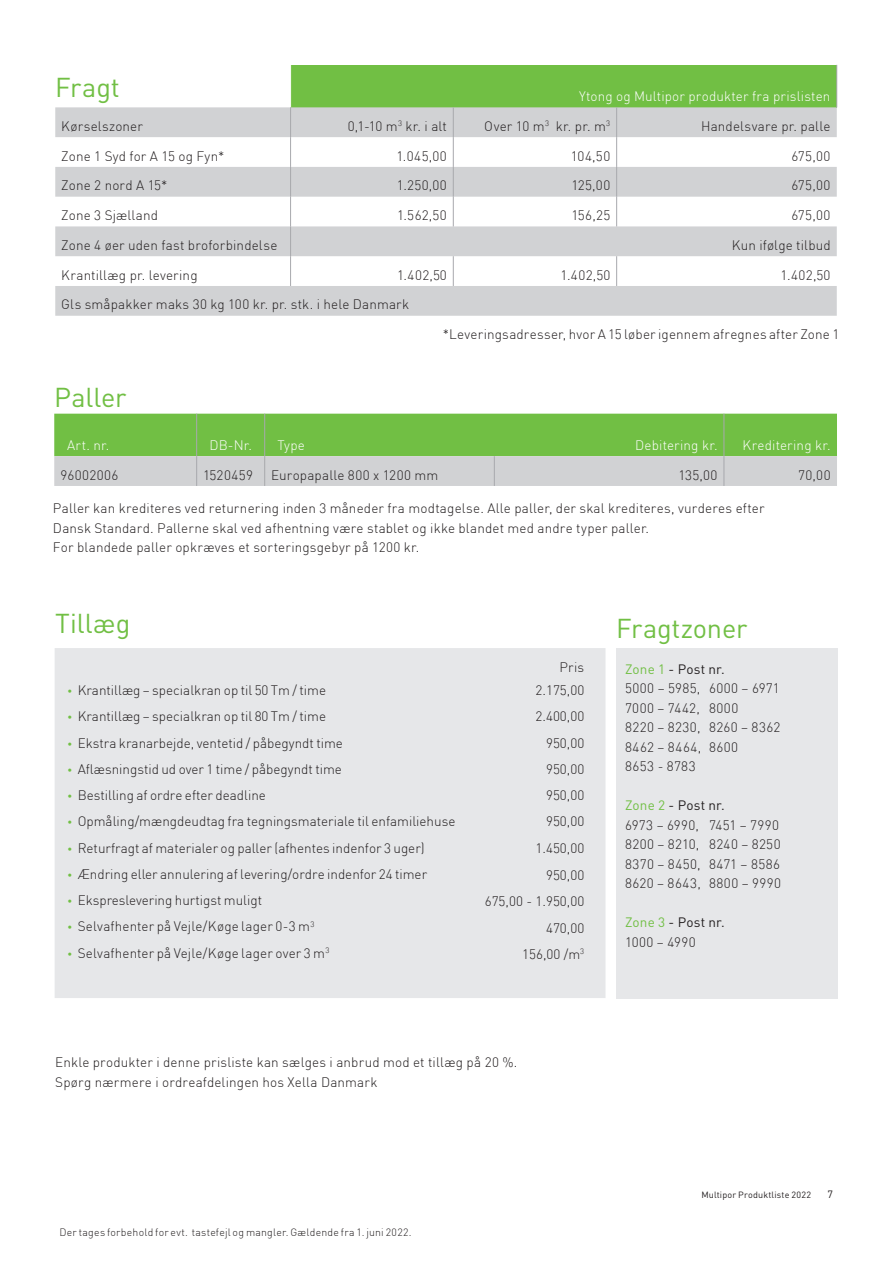
<style>
.page{position:relative;width:893px;height:1263px;background:#fff}
.page>*{position:absolute;margin:0;border:0;box-sizing:border-box;transform-origin:0 0}
.t1{font:27px "DIN Pro";letter-spacing:-.005em;color:#71bf44}
.t2{font:300 13.5px/19.5px "DIN";letter-spacing:.01em;color:#231f20}
.t3{font:300 13.5px "DIN";letter-spacing:.01em;color:#fff}
.t4{font:300 13.5px "DIN";letter-spacing:.03em;color:#231f20}
.t5{font:300 13.5px "DIN";letter-spacing:.035em;color:#231f20}
.t6{font:13.5px "DIN Pro";letter-spacing:.01em;color:#231f20}
.t7{font:300 13.5px "DIN";letter-spacing:.04em;color:#231f20}
.t8{font:300 10.5px "DIN";letter-spacing:.025em;color:#231f20}
.t9{font:10.5px "DIN Pro";color:#231f20}
.t10{font:9px "DIN Pro";letter-spacing:.02em;color:#231f20}
.s1{color:#71bf44}
</style>
<div class="page">
<div style="left:291px;top:65px;width:546px;height:42px;background:#71bf44"></div>
<svg style="left:55px;top:107px;width:782px;height:209px;fill:#d1d2d4"></svg>
<hr style="left:290px;top:107px;width:1px;height:30px;background:#a8a9ad">
<hr style="left:453px;top:107px;width:1px;height:30px;background:#a8a9ad">
<hr style="left:616px;top:107px;width:1px;height:30px;background:#a8a9ad">
<hr style="left:290px;top:137px;width:1px;height:30px;background:#a8a9ad">
<hr style="left:453px;top:137px;width:1px;height:30px;background:#a8a9ad">
<hr style="left:616px;top:137px;width:1px;height:30px;background:#a8a9ad">
<hr style="left:290px;top:167px;width:1px;height:30px;background:#a8a9ad">
<hr style="left:453px;top:167px;width:1px;height:30px;background:#a8a9ad">
<hr style="left:616px;top:167px;width:1px;height:30px;background:#a8a9ad">
<svg style="left:290px;top:197px;width:1px;height:29px"></svg>
<svg style="left:453px;top:197px;width:1px;height:29px"></svg>
<svg style="left:616px;top:197px;width:1px;height:29px"></svg>
<hr style="left:290px;top:226px;width:1px;height:30px;background:#a8a9ad">
<hr style="left:290px;top:256px;width:1px;height:30px;background:#a8a9ad">
<hr style="left:453px;top:256px;width:1px;height:30px;background:#a8a9ad">
<hr style="left:616px;top:256px;width:1px;height:30px;background:#a8a9ad">
<hr style="left:836px;top:65px;width:1px;height:42px;background:#a8a9ad">
<svg style="left:54px;top:414px;width:783px;height:72px;background:#99c680"></svg>
<hr style="left:196px;top:414px;width:1px;height:42px;background:#a8a9ad">
<hr style="left:264px;top:414px;width:1px;height:42px;background:#a8a9ad">
<hr style="left:724px;top:414px;width:1px;height:42px;background:#a8a9ad">
<hr style="left:196px;top:456px;width:1px;height:30px;background:#a8a9ad">
<hr style="left:264px;top:456px;width:1px;height:30px;background:#a8a9ad">
<hr style="left:494px;top:456px;width:1px;height:30px;background:#a8a9ad">
<hr style="left:724px;top:456px;width:1px;height:30px;background:#a8a9ad">
<div style="left:55px;top:648px;width:550px;height:350px;background:#e6e7e9"></div>
<div style="left:616px;top:648px;width:222px;height:350px;background:#e6e7e9"></div>
<p class="t1" style="left:55px;top:67px;width:66px">Fragt</p>
<p class="t3" style="left:579px;top:88px;width:253px">Ytong og Multipor produkter fra prislisten</p>
<p class="t2" style="left:61px;top:116px;width:83px">Kørselszoner</p>
<p class="t2" style="left:348px;top:116px;width:101px">0,1-10 m<sup>3</sup> kr. i alt</p>
<p class="t2" style="left:484px;top:116px;width:127px">Over 10 m<sup>3</sup> kr. pr. m<sup>3</sup></p>
<p class="t2" style="left:701px;top:116px;width:131px">Handelsvare pr. palle</p>
<p class="t2" style="left:61px;top:146px;width:165px">Zone 1 Syd for A 15 og Fyn*</p>
<p class="t2" style="left:396px;top:146px;width:52px">1.045,00</p>
<p class="t2" style="left:571px;top:146px;width:41px">104,50</p>
<p class="t2" style="left:791px;top:146px;width:41px">675,00</p>
<p class="t2" style="left:61px;top:176px;width:108px">Zone 2 nord A 15*</p>
<p class="t2" style="left:397px;top:176px;width:52px">1.250,00</p>
<p class="t2" style="left:571px;top:176px;width:40px">125,00</p>
<p class="t2" style="left:791px;top:176px;width:41px">675,00</p>
<p class="t2" style="left:61px;top:205px;width:98px">Zone 3 Sjælland</p>
<p class="t2" style="left:397px;top:205px;width:51px">1.562,50</p>
<p class="t2" style="left:571px;top:205px;width:40px">156,25</p>
<p class="t2" style="left:791px;top:205px;width:41px">675,00</p>
<p class="t2" style="left:61px;top:235px;width:218px">Zone 4 øer uden fast broforbindelse</p>
<p class="t2" style="left:732px;top:235px;width:100px">Kun ifølge tilbud</p>
<p class="t2" style="left:61px;top:265px;width:138px">Krantillæg pr. levering</p>
<p class="t2" style="left:397px;top:265px;width:51px">1.402,50</p>
<p class="t2" style="left:560px;top:265px;width:51px">1.402,50</p>
<p class="t2" style="left:781px;top:265px;width:51px">1.402,50</p>
<p class="t2" style="left:61px;top:295px;width:350px">Gls småpakker maks 30 kg 100 kr. pr. stk. i hele Danmark</p>
<p class="t2" style="left:443px;top:324px;width:398px">*Leveringsadresser, hvor A 15 løber igennem afregnes after Zone 1</p>
<p class="t1" style="left:54px;top:377px;width:74px">Paller</p>
<p class="t3" style="left:67px;top:437px;width:44px">Art. nr.</p>
<p class="t3" style="left:209px;top:437px;width:44px">DB-Nr.</p>
<p class="t3" style="left:277px;top:437px;width:29px">Type</p>
<p class="t3" style="left:635px;top:437px;width:84px">Debitering kr.</p>
<p class="t3" style="left:743px;top:437px;width:90px">Kreditering kr.</p>
<p class="t4" style="left:61px;top:466px;width:59px">96002006</p>
<p class="t2" style="left:203px;top:465px;width:51px">1520459</p>
<p class="t2" style="left:271px;top:465px;width:169px">Europapalle 800 x 1200 mm</p>
<p class="t2" style="left:678px;top:465px;width:41px">135,00</p>
<p class="t2" style="left:798px;top:465px;width:34px">70,00</p>
<p class="t2" style="left:53px;top:499px;width:713px">Paller kan krediteres ved returnering inden 3 måneder fra modtagelse. Alle paller, der skal krediteres, vurderes efter<br>Dansk Standard. Pallerne skal ved afhentning være stablet og ikke blandet med andre typer paller.</p>
<p class="t2" style="left:53px;top:538px;width:368px">For blandede paller opkræves et sorteringsgebyr på 1200 kr.</p>
<p class="t1" style="left:55px;top:603px;width:77px">Tillæg</p>
<p class="t2" style="left:68px;top:680px;width:260px"><span class="s1">•</span> Krantillæg – specialkran op til 50 Tm / time</p>
<p class="t2" style="left:68px;top:707px;width:260px"><span class="s1">•</span> Krantillæg – specialkran op til 80 Tm / time</p>
<p class="t2" style="left:68px;top:733px;width:277px"><span class="s1">•</span> Ekstra kranarbejde, ventetid / påbegyndt time</p>
<p class="t2" style="left:68px;top:759px;width:276px"><span class="s1">•</span> Aflæsningstid ud over 1 time / påbegyndt time</p>
<p class="t2" style="left:68px;top:785px;width:200px"><span class="s1">•</span> Bestilling af ordre efter deadline</p>
<p class="t2" style="left:68px;top:812px;width:389px"><span class="s1">•</span> Opmåling/mængdeudtag fra tegningsmateriale til enfamiliehuse</p>
<p class="t2" style="left:68px;top:838px;width:359px"><span class="s1">•</span> Returfragt af materialer og paller (afhentes indenfor 3 uger)</p>
<p class="t2" style="left:68px;top:864px;width:361px"><span class="s1">•</span> Ændring eller annulering af levering/ordre indenfor 24 timer</p>
<p class="t2" style="left:68px;top:890px;width:196px"><span class="s1">•</span> Ekspreslevering hurtigst muligt</p>
<p class="t2" style="left:68px;top:917px;width:248px"><span class="s1">•</span> Selvafhenter på Vejle/Køge lager 0-3 m<sup>3</sup></p>
<p class="t2" style="left:68px;top:943px;width:263px"><span class="s1">•</span> Selvafhenter på Vejle/Køge lager over 3 m<sup>3</sup></p>
<p class="t2" style="left:559px;top:657px;width:26px">Pris</p>
<p class="t2" style="left:536px;top:680px;width:50px">2.175,00</p>
<p class="t2" style="left:536px;top:707px;width:50px">2.400,00</p>
<p class="t2" style="left:546px;top:733px;width:40px">950,00</p>
<p class="t2" style="left:546px;top:759px;width:40px">950,00</p>
<p class="t2" style="left:546px;top:785px;width:40px">950,00</p>
<p class="t2" style="left:546px;top:812px;width:40px">950,00</p>
<p class="t2" style="left:536px;top:838px;width:50px">1.450,00</p>
<p class="t2" style="left:546px;top:865px;width:40px">950,00</p>
<p class="t2" style="left:485px;top:891px;width:101px">675,00 - 1.950,00</p>
<p class="t2" style="left:546px;top:918px;width:40px">470,00</p>
<p class="t2" style="left:522px;top:944px;width:64px">156,00 /m<sup>3</sup></p>
<p class="t1" style="left:616px;top:607px;width:133px">Fragtzoner</p>
<p class="t6" style="left:625px;top:659px;width:101px"><span class="s1">Zone 1</span> - Post nr.</p>
<p class="t4" style="left:625px;top:680px;width:156px">5000 – 5985, 6000 – 6971</p>
<p class="t5" style="left:625px;top:700px;width:115px">7000 – 7442, 8000</p>
<p class="t4" style="left:625px;top:719px;width:157px">8220 – 8230, 8260 – 8362</p>
<p class="t7" style="left:625px;top:739px;width:115px">8462 – 8464, 8600</p>
<p class="t4" style="left:625px;top:758px;width:72px">8653 - 8783</p>
<p class="t6" style="left:625px;top:795px;width:101px"><span class="s1">Zone 2</span> - Post nr.</p>
<p class="t2" style="left:625px;top:815px;width:156px">6973 – 6990, 7451 – 7990</p>
<p class="t2" style="left:625px;top:834px;width:157px">8200 – 8210, 8240 – 8250</p>
<p class="t5" style="left:625px;top:856px;width:157px">8370 – 8450, 8471 – 8586</p>
<p class="t5" style="left:625px;top:875px;width:158px">8620 – 8643, 8800 – 9990</p>
<p class="t6" style="left:625px;top:912px;width:101px"><span class="s1">Zone 3</span> - Post nr.</p>
<p class="t4" style="left:625px;top:934px;width:72px">1000 – 4990</p>
<p class="t2" style="left:55px;top:1052px;width:464px">Enkle produkter i denne prisliste kan sælges i anbrud mod et tillæg på 20 %.<br>Spørg nærmere i ordreafdelingen hos Xella Danmark</p>
<p class="t8" style="left:60px;top:1225px;width:354px">Der tages forbehold for evt. tastefejl og mangler. Gældende fra 1. juni 2022.</p>
<p class="t10" style="left:701px;top:1187px;width:111px">Multipor Produktliste 2022</p>
<p class="t9" style="left:827px;top:1186px;width:7px">7</p>
</div>
